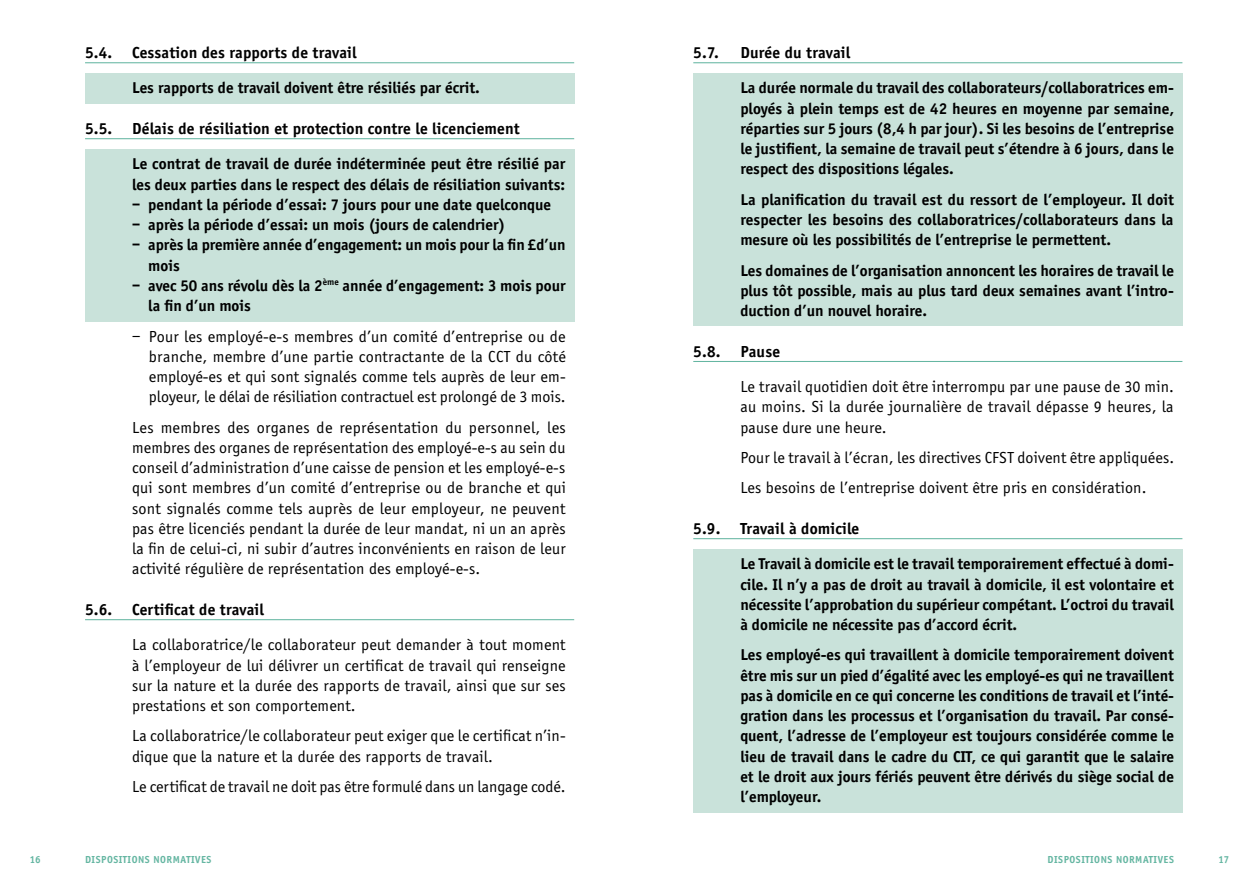
<style>
.page{position:relative;width:1259px;height:893px;background:#fff}
.page>*{position:absolute;margin:0;border:0;box-sizing:border-box;transform-origin:0 0}
.t1{font:16.5px/20.2px "Officina Sans";letter-spacing:.01em;color:#000;text-align:justify}
.t2{font:700 16.5px "Officina Sans";letter-spacing:.01em;color:#000}
.t3{font:700 16.2px/20.2px "Officina Sans";color:#000;text-align:justify}
.t4{font:700 10.5px "Officina Sans";letter-spacing:.05em;color:#65b6a2}
</style>
<div class="page">
<hr style="left:85px;top:62px;width:489px;height:1px;background:#65b6a2">
<div style="left:85px;top:73px;width:489px;height:31px;background:#c9e2da"></div>
<hr style="left:85px;top:138px;width:489px;height:1px;background:#65b6a2">
<div style="left:85px;top:149px;width:489px;height:51px;background:#c9e2da"></div>
<div style="left:85px;top:198px;width:489px;height:22px;background:#c9e2da"></div>
<div style="left:85px;top:218px;width:489px;height:22px;background:#c9e2da"></div>
<div style="left:85px;top:238px;width:489px;height:43px;background:#c9e2da"></div>
<div style="left:85px;top:279px;width:489px;height:42px;background:#c9e2da"></div>
<hr style="left:85px;top:619px;width:489px;height:1px;background:#65b6a2">
<hr style="left:693px;top:62px;width:489px;height:1px;background:#65b6a2">
<div style="left:693px;top:73px;width:489px;height:112px;background:#c9e2da"></div>
<div style="left:693px;top:185px;width:489px;height:70px;background:#c9e2da"></div>
<div style="left:693px;top:255px;width:489px;height:71px;background:#c9e2da"></div>
<hr style="left:693px;top:361px;width:489px;height:1px;background:#65b6a2">
<hr style="left:693px;top:538px;width:489px;height:1px;background:#65b6a2">
<div style="left:693px;top:549px;width:489px;height:91px;background:#c9e2da"></div>
<div style="left:693px;top:640px;width:489px;height:172px;background:#c9e2da"></div>
<p class="t2" style="left:85px;top:43px;width:273px">5.4. Cessation des rapports de travail</p>
<p class="t3" style="left:132px;top:78px;width:349px">Les rapports de travail doivent être résiliés par écrit.</p>
<p class="t2" style="left:85px;top:119px;width:436px">5.5. Délais de résiliation et protection contre le licenciement</p>
<p class="t3" style="left:132px;top:154px;width:435px">Le contrat de travail de durée indéterminée peut être résilié par les deux parties dans le respect des délais de résiliation suivants:</p>
<p class="t3" style="left:132px;top:194px;width:420px">– pendant la période d’essai: 7 jours pour une date quelconque</p>
<p class="t3" style="left:132px;top:214px;width:375px">– après la période d’essai: un mois (jours de calendrier)</p>
<p class="t3" style="left:148px;top:235px;width:419px;text-indent:-16px">– après la première année d’engagement: un mois pour la fin £d’un mois</p>
<p class="t3" style="left:148px;top:275px;width:419px;text-indent:-16px">– avec 50 ans révolu dès la 2<sup>ème</sup> année d’engagement: 3 mois pour la fin d’un mois</p>
<p class="t1" style="left:149px;top:326px;width:418px;text-indent:-17px">– Pour les employé-e-s membres d’un comité d’entreprise ou de branche, membre d’une partie contractante de la CCT du côté employé-es et qui sont signalés comme tels auprès de leur em&shy;ployeur, le délai de résiliation contractuel est prolongé de 3 mois.</p>
<p class="t1" style="left:132px;top:417px;width:435px">Les membres des organes de représentation du personnel, les membres des organes de représentation des employé-e-s au sein du conseil d’administration d’une caisse de pension et les employé-e-s qui sont membres d’un comité d’entreprise ou de branche et qui sont signalés comme tels auprès de leur employeur, ne peuvent pas être licenciés pendant la durée de leur mandat, ni un an après la fin de celui-ci, ni subir d’autres inconvénients en raison de leur activité régulière de représentation des employé-e-s.</p>
<p class="t2" style="left:85px;top:599px;width:180px">5.6. Certificat de travail</p>
<p class="t1" style="left:132px;top:635px;width:435px">La collaboratrice/le collaborateur peut demander à tout moment à l’employeur de lui délivrer un certificat de travail qui renseigne sur la nature et la durée des rapports de travail, ainsi que sur ses prestations et son comportement.</p>
<p class="t1" style="left:132px;top:726px;width:435px">La collaboratrice/le collaborateur peut exiger que le certificat n’in&shy;dique que la nature et la durée des rapports de travail.</p>
<p class="t1" style="left:132px;top:777px;width:435px">Le certificat de travail ne doit pas être formulé dans un langage codé.</p>
<p class="t2" style="left:693px;top:43px;width:27px">5.7.</p>
<p class="t2" style="left:740px;top:43px;width:111px">Durée du travail</p>
<p class="t3" style="left:740px;top:78px;width:435px">La durée normale du travail des collaborateurs/collaboratrices em&shy;ployés à plein temps est de 42 heures en moyenne par semaine, réparties sur 5 jours (8,4 h par jour). Si les besoins de l’entreprise le justifient, la semaine de travail peut s’étendre à 6 jours, dans le respect des dispositions légales.</p>
<p class="t3" style="left:740px;top:189px;width:435px">La planification du travail est du ressort de l’employeur. Il doit respecter les besoins des collaboratrices/collaborateurs dans la mesure où les possibilités de l’entreprise le permettent.</p>
<p class="t3" style="left:740px;top:260px;width:435px">Les domaines de l’organisation annoncent les horaires de travail le plus tôt possible, mais au plus tard deux semaines avant l’intro&shy;duction d’un nouvel horaire.</p>
<p class="t2" style="left:693px;top:341px;width:88px">5.8. Pause</p>
<p class="t1" style="left:740px;top:377px;width:435px">Le travail quotidien doit être interrompu par une pause de 30 min. au moins. Si la durée journalière de travail dépasse 9 heures, la pause dure une heure.</p>
<p class="t1" style="left:740px;top:443px;width:435px;line-height:30.3px">Pour le travail à l’écran, les directives CFST doivent être appliquées.<br>Les besoins de l’entreprise doivent être pris en considération.</p>
<p class="t2" style="left:693px;top:518px;width:168px">5.9. Travail à domicile</p>
<p class="t3" style="left:740px;top:554px;width:435px">Le Travail à domicile est le travail temporairement effectué à domi&shy;cile. Il n’y a pas de droit au travail à domicile, il est volontaire et nécessite l’approbation du supérieur compétant. L’octroi du travail à domicile ne nécessite pas d’accord écrit.</p>
<p class="t3" style="left:740px;top:645px;width:435px">Les employé-es qui travaillent à domicile temporairement doivent être mis sur un pied d’égalité avec les employé-es qui ne travaillent pas à domicile en ce qui concerne les conditions de travail et l’inté&shy;gration dans les processus et l’organisation du travail. Par consé&shy;quent, l’adresse de l’employeur est toujours considérée comme le lieu de travail dans le cadre du CIT, ce qui garantit que le salaire et le droit aux jours fériés peuvent être dérivés du siège social de l’employeur.</p>
<p class="t4" style="left:85px;top:853px;width:128px">DISPOSITIONS NORMATIVES</p>
<p class="t4" style="left:1047px;top:853px;width:128px">DISPOSITIONS NORMATIVES</p>
<p class="t4" style="left:30px;top:853px;width:12px">16</p>
<p class="t4" style="left:1218px;top:853px;width:12px">17</p>
</div>
